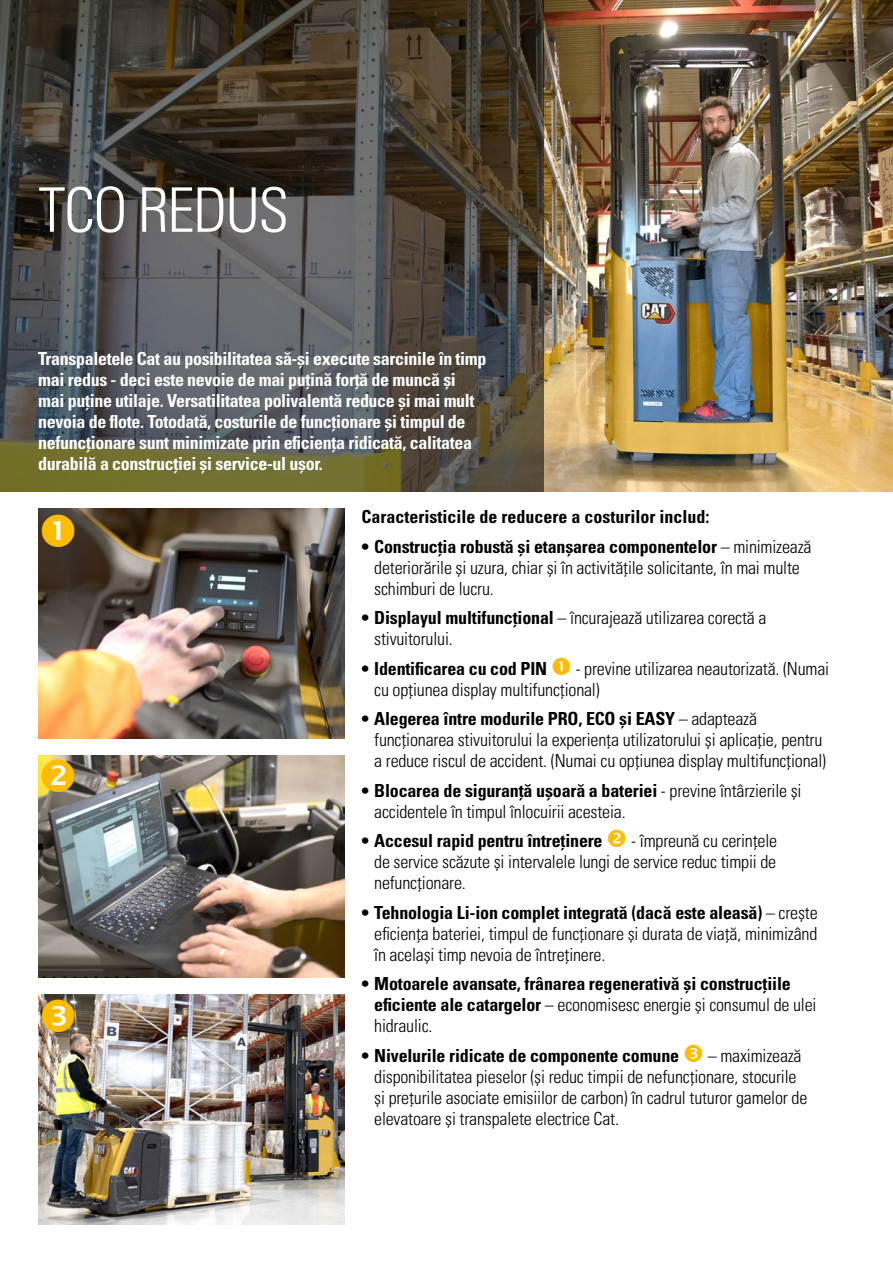
<style>
.page{position:relative;width:893px;height:1263px;background:#fff}
.page>*{position:absolute;margin:0;border:0;box-sizing:border-box;transform-origin:0 0}
.t1{font:61.5px "Univers LTCYR 47 Light Cond";letter-spacing:-.025em;color:#fff}
.t2{font:18px/21px "Univers LTCYR 47 Light Cond";letter-spacing:-.01em;color:#000}
.t3{font:18px "Univers LTCYR 67 Bold Cond";letter-spacing:-.01em;color:#000}
.t4{font:18px/21px "Univers LTCYR 67 Bold Cond";letter-spacing:-.02em;color:#fff}
.s1{font-family:"Univers LTCYR 47 Light Cond"}
.s2{font-family:"Univers LTCYR 67 Bold Cond"}
</style>
<div class="page">
<img style="left:38px;top:994px;width:306px;height:231px">
<img style="left:0;top:0;width:893px;height:492px">
<img style="left:38px;top:755px;width:306px;height:223px">
<img style="left:38px;top:509px;width:306px;height:230px">
<svg style="left:42px;top:514px;width:33px;height:33px"></svg>
<svg style="left:42px;top:759px;width:33px;height:33px"></svg>
<svg style="left:42px;top:999px;width:33px;height:33px"></svg>
<h1 class="t1" style="left:38px;top:168px;width:252px">TCO REDUS</h1>
<p class="t4" style="left:38px;top:348px;width:450px">Transpaletele Cat au posibilitatea să-și execute sarcinile în timp mai redus - deci este nevoie de mai puțină forță de muncă și mai puține utilaje. Versatilitatea polivalentă reduce și mai mult nevoia de flote. Totodată, costurile de funcționare și timpul de nefuncționare sunt minimizate prin eficiența ridicată, calitatea durabilă a construcției și service-ul ușor.</p>
<p class="t3" style="left:361px;top:506px;width:349px">Caracteristicile de reducere a costurilor includ:</p>
<p class="t3" style="left:361px;top:535px;width:452px">• Construcția robustă și etanșarea componentelor <span class="s1">– minimizează</span></p>
<p class="t2" style="left:374px;top:556px;width:427px">deteriorările și uzura, chiar și în activitățile solicitante, în mai multe schimburi de lucru.</p>
<p class="t2" style="left:374px;top:606px;width:394px;text-indent:-13px"><span class="s2">• Displayul multifuncțional</span> – încurajează utilizarea corectă a stivuitorului.</p>
<p class="t3" style="left:361px;top:657px;width:187px">• Identificarea cu cod PIN</p>
<p class="t2" style="left:374px;top:657px;width:456px;text-indent:201px">- previne utilizarea neautorizată. (Numai cu opțiunea display multifuncțional)</p>
<p class="t3" style="left:361px;top:708px;width:397px">• Alegerea între modurile PRO, ECO și EASY <span class="s1">– adaptează</span></p>
<p class="t2" style="left:374px;top:728px;width:453px">funcționarea stivuitorului la experiența utilizatorului și aplicație, pentru a reduce riscul de accident. (Numai cu opțiunea display multifuncțional)</p>
<p class="t3" style="left:361px;top:779px;width:442px">• Blocarea de siguranță ușoară a bateriei <span class="s1">- previne întârzierile și</span></p>
<p class="t2" style="left:374px;top:800px;width:253px">accidentele în timpul înlocuirii acesteia.</p>
<p class="t3" style="left:361px;top:830px;width:243px">• Accesul rapid pentru întreținere</p>
<p class="t2" style="left:374px;top:829px;width:404px;text-align:justify;text-indent:257px">- împreună cu cerințele de service scăzute și intervalele lungi de service reduc timpii de nefuncționare.</p>
<p class="t3" style="left:361px;top:901px;width:458px">• Tehnologia Li-ion complet integrată (dacă este aleasă) <span class="s1">– crește</span></p>
<p class="t2" style="left:374px;top:922px;width:445px">eficiența bateriei, timpul de funcționare și durata de viață, minimizând în același timp nevoia de întreținere.</p>
<p class="t3" style="left:361px;top:973px;width:431px">• Motoarele avansate, frânarea regenerativă și construcțiile</p>
<p class="t2" style="left:374px;top:993px;width:444px"><span class="s2">eficiente ale catargelor</span> – economisesc energie și consumul de ulei hidraulic.</p>
<p class="t3" style="left:361px;top:1044px;width:319px">• Nivelurile ridicate de componente comune</p>
<p class="t2" style="left:374px;top:1044px;width:435px;text-indent:334px">– maximizează disponibilitatea pieselor (și reduc timpii de nefuncționare, stocurile și prețurile asociate emisiilor de carbon) în cadrul tuturor gamelor de elevatoare și transpalete electrice Cat.</p>
</div>
